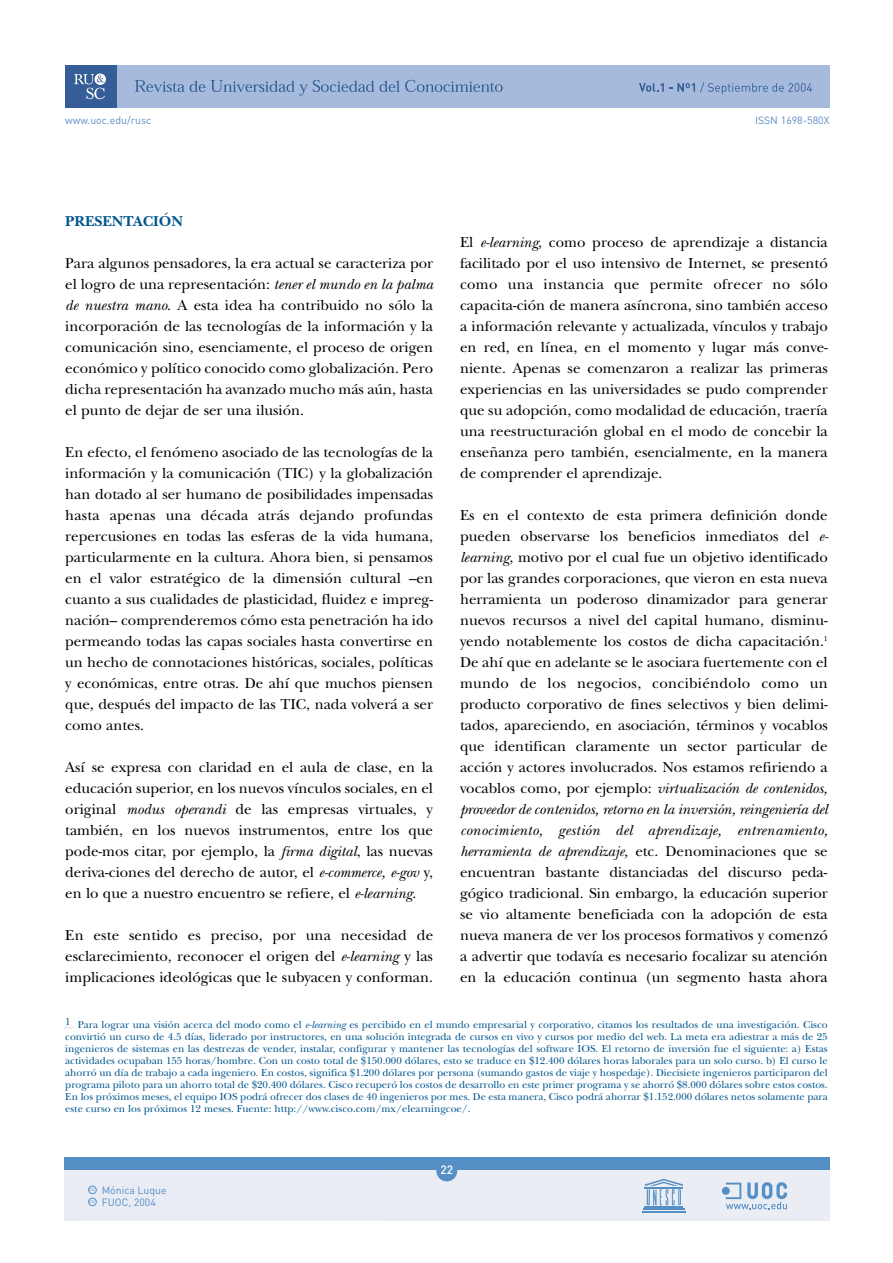
<style>
.page{position:relative;width:893px;height:1263px;background:#fff}
.page>*{position:absolute;margin:0;border:0;box-sizing:border-box;transform-origin:0 0}
.t1{font:15px/21px "New Baskerville";color:#000;text-align:justify}
.t2{font:700 15px "New Baskerville";color:#00558e}
.t3{font:500 12px "DIN";color:#fff}
.t4{font:10.5px/12px "New Baskerville";color:#00558e;text-align:justify}
.t5{font:10.5px "DIN";color:#5b8cc3}
.t6{font:10.5px "DIN";color:#548ec5}
.t7{font:600 3.9px "Adobe Caslon Pro";color:#548ec5}
.s1{font-style:italic}
</style>
<div class="page">
<div style="left:64px;top:1157px;width:765px;height:13px;background:#558fc5"></div>
<div style="left:64px;top:1170px;width:765px;height:50px;background:#ebedf5"></div>
<hr style="left:645px;top:1206px;width:38px;height:1px;background:#558fc5">
<hr style="left:643px;top:1208px;width:42px;height:2px;background:#558fc5">
<hr style="left:642px;top:1211px;width:44px;height:2px;background:#558fc5">
<svg style="left:645px;top:1179px;width:38px;height:26px"></svg>
<div style="left:436px;top:1160px;width:21px;height:21px;background:#558fc5;border-radius:50%"></div>
<svg style="left:722px;top:1182px;width:65px;height:27px"></svg>
<div style="left:86px;top:65px;width:743px;height:43px;background:#a6bbdc"></div>
<svg style="left:135px;top:80px;width:70px;height:12px"></svg>
<svg style="left:211px;top:80px;width:292px;height:16px"></svg>
<svg style="left:639px;top:82px;width:173px;height:12px"></svg>
<div style="left:65px;top:65px;width:52px;height:43px;background:#355e98"></div>
<svg style="left:74px;top:73px;width:32px;height:26px"></svg>
<svg style="left:64px;top:1026px;width:8px;height:3px"></svg>
<div style="left:88px;top:1186px;width:8px;height:8px;border:1px solid #548ec5;border-radius:50%"></div>
<div style="left:88px;top:1198px;width:8px;height:8px;border:1px solid #548ec5;border-radius:50%"></div>
<p class="t5" style="left:65px;top:113px;width:88px">www.uoc.edu/rusc</p>
<p class="t5" style="left:755px;top:113px;width:76px">ISSN 1698-580X</p>
<p class="t2" style="left:65px;top:212px;width:119px">PRESENTACIÓN</p>
<p class="t1" style="left:65px;top:253px;width:369px">Para algunos pensadores, la era actual se caracteriza por el logro de una representación: <span class="s1">tener el mundo en la palma de nuestra mano</span>. A esta idea ha contribuido no sólo la incorporación de las tecnologías de la información y la comunicación sino, esenciamente, el proceso de origen económico y político conocido como globalización. Pero dicha representación ha avanzado mucho más aún, hasta el punto de dejar de ser una ilusión.</p>
<p class="t1" style="left:65px;top:442px;width:369px">En efecto, el fenómeno asociado de las tecnologías de la información y la comunicación (TIC) y la globalización han dotado al ser humano de posibilidades impensadas hasta apenas una década atrás dejando profundas repercusiones en todas las esferas de la vida humana, particularmente en la cultura. Ahora bien, si pensamos en el valor estratégico de la dimensión cultural –en cuanto a sus cualidades de plasticidad, fluidez e impreg&shy;nación– comprenderemos cómo esta penetración ha ido permeando todas las capas sociales hasta convertirse en un hecho de connotaciones históricas, sociales, políticas y económicas, entre otras. De ahí que muchos piensen que, después del impacto de las TIC, nada volverá a ser como antes.</p>
<p class="t1" style="left:65px;top:757px;width:369px">Así se expresa con claridad en el aula de clase, en la educación superior, en los nuevos vínculos sociales, en el original <span class="s1">modus operandi</span> de las empresas virtuales, y también, en los nuevos instrumentos, entre los que pode-mos citar, por ejemplo, la <span class="s1">firma digital</span>, las nuevas deriva-ciones del derecho de autor, el <span class="s1">e-commerce, e-gov</span> y, en lo que a nuestro encuentro se refiere, el <span class="s1">e-learning</span>.</p>
<p class="t1" style="left:65px;top:925px;width:369px">En este sentido es preciso, por una necesidad de esclarecimiento, reconocer el origen del <span class="s1">e-learning</span> y las implicaciones ideológicas que le subyacen y conforman.</p>
<p class="t1" style="left:460px;top:232px;width:369px">El <span class="s1">e-learning</span>, como proceso de aprendizaje a distancia facilitado por el uso intensivo de Internet, se presentó como una instancia que permite ofrecer no sólo capacita-ción de manera asíncrona, sino también acceso a información relevante y actualizada, vínculos y trabajo en red, en línea, en el momento y lugar más conve&shy;niente. Apenas se comenzaron a realizar las primeras experiencias en las universidades se pudo comprender que su adopción, como modalidad de educación, traería una reestructuración global en el modo de concebir la enseñanza pero también, esencialmente, en la manera de comprender el aprendizaje.</p>
<p class="t1" style="left:460px;top:505px;width:370px">Es en el contexto de esta primera definición donde pueden observarse los beneficios inmediatos del <span class="s1">e&shy;learning</span>, motivo por el cual fue un objetivo identificado por las grandes corporaciones, que vieron en esta nueva herramienta un poderoso dinamizador para generar nuevos recursos a nivel del capital humano, disminu&shy;yendo notablemente los costos de dicha capacitación.<sup>1<br></sup>De ahí que en adelante se le asociara fuertemente con el mundo de los negocios, concibiéndolo como un producto corporativo de fines selectivos y bien delimi&shy;tados, apareciendo, en asociación, términos y vocablos que identifican claramente un sector particular de acción y actores involucrados. Nos estamos refiriendo a vocablos como, por ejemplo: <span class="s1">virtualización de contenidos, proveedor de contenidos, retorno en la inversión, reingeniería del conocimiento, gestión del aprendizaje, entrenamiento, herramienta de aprendizaje,</span> etc. Denominaciones que se encuentran bastante distanciadas del discurso peda&shy;gógico tradicional. Sin embargo, la educación superior se vio altamente beneficiada con la adopción de esta nueva manera de ver los procesos formativos y comenzó a advertir que todavía es necesario focalizar su atención en la educación continua (un segmento hasta ahora</p>
<p class="t4" style="left:65px;top:1019px;width:764px">1 Para lograr una visión acerca del modo como el <span class="s1">e-learning</span> es percibido en el mundo empresarial y corporativo, citamos los resultados de una investigación. Cisco convirtió un curso de 4.5 días, liderado por instructores, en una solución integrada de cursos en vivo y cursos por medio del web. La meta era adiestrar a más de 25 ingenieros de sistemas en las destrezas de vender, instalar, configurar y mantener las tecnologías del software IOS. El retorno de inversión fue el siguiente: a) Estas actividades ocupaban 155 horas/hombre. Con un costo total de $150.000 dólares, esto se traduce en $12.400 dólares horas laborales para un solo curso. b) El curso le ahorró un día de trabajo a cada ingeniero. En costos, significa $1.200 dólares por persona (sumando gastos de viaje y hospedaje). Diecisiete ingenieros participaron del programa piloto para un ahorro total de $20.400 dólares. Cisco recuperó los costos de desarrollo en este primer programa y se ahorró $8.000 dólares sobre estos costos.<br>En los próximos meses, el equipo IOS podrá ofrecer dos clases de 40 ingenieros por mes. De esta manera, Cisco podrá ahorrar $1.152.000 dólares netos solamente para este curso en los próximos 12 meses. Fuente: http://www.cisco.com/mx/elearningcoe/.</p>
<p class="t7" style="left:90px;top:1188px;width:7px">CC</p>
<p class="t6" style="left:102px;top:1183px;width:66px">Mónica Luque</p>
<p class="t7" style="left:90px;top:1200px;width:7px">CC</p>
<p class="t6" style="left:102px;top:1195px;width:56px">FUOC, 2004</p>
<p class="t3" style="left:440px;top:1162px;width:14px">22</p>
</div>
